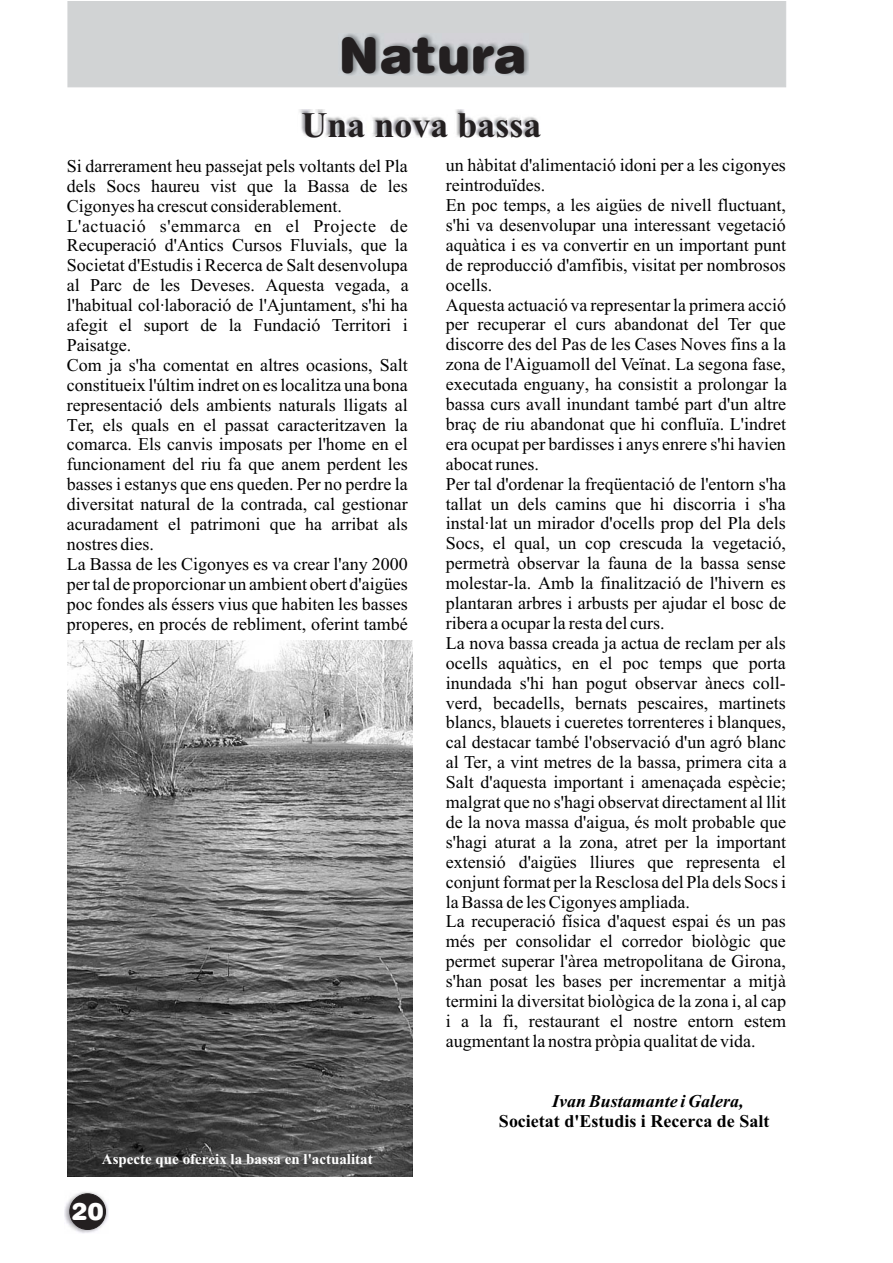
<style>
.page{position:relative;width:893px;height:1263px;background:#fff}
.page>*{position:absolute;margin:0;border:0;box-sizing:border-box;transform-origin:0 0}
.t1{font:49.35px "Swis 721 Blk Rnd BT";color:#231f20}
.t2{font:700 36px "Times New Roman";color:#231f20}
.t3{font:24px "Swis 721 Blk Rnd BT";color:#fff}
.t4{font:18px/20px "Times New Roman";color:#000}
.t5{font:700 18px "Times New Roman";color:#000}
.t6{font:italic 700 18px "Times New Roman";color:#000}
.t7{font:700 15px "Times New Roman";color:#fff}
</style>
<div class="page">
<div style="left:68px;top:2px;width:717px;height:85px;background:#d1d3d4"></div>
<img style="left:65px;top:1192px;width:44px;height:41px">
<div style="left:70px;top:1194px;width:36px;height:36px;background:#231f20;border:1px solid #231f20;border-radius:50%"></div>
<img style="left:338px;top:33px;width:191px;height:43px">
<img style="left:67px;top:640px;width:345px;height:537px">
<img style="left:299px;top:109px;width:241px;height:29px">
<h1 class="t1" style="left:339px;top:37px;width:190px">Natura</h1>
<h2 class="t2" style="left:301px;top:113px;width:241px">Una nova bassa</h2>
<p class="t4" style="left:446px;top:157px;width:343px">un hàbitat d'alimentació idoni per a les cigonyes reintroduïdes.<br>En poc temps, a les aigües de nivell fluctuant, s'hi va desenvolupar una interessant vegetació aquàtica i es va convertir en un important punt de reproducció d'amfibis, visitat per nombrosos ocells.<br>Aquesta actuació va representar la primera acció per recuperar el curs abandonat del Ter que discorre des del Pas de les Cases Noves fins a la zona de l'Aiguamoll del Veïnat. La segona fase, executada enguany, ha consistit a prolongar la bassa curs avall inundant també part d'un altre braç de riu abandonat que hi confluïa. L'indret era ocupat per bardisses i anys enrere s'hi havien abocat runes.<br>Per tal d'ordenar la freqüentació de l'entorn s'ha tallat un dels camins que hi discorria i s'ha instal·lat un mirador d'ocells prop del Pla dels Socs, el qual, un cop crescuda la vegetació, permetrà observar la fauna de la bassa sense molestar-la. Amb la finalització de l'hivern es plantaran arbres i arbusts per ajudar el bosc de ribera a ocupar la resta del curs.<br>La nova bassa creada ja actua de reclam per als ocells aquàtics, en el poc temps que porta inundada s'hi han pogut observar ànecs coll&shy;verd, becadells, bernats pescaires, martinets blancs, blauets i cueretes torrenteres i blanques, cal destacar també l'observació d'un agró blanc al Ter, a vint metres de la bassa, primera cita a Salt d'aquesta important i amenaçada espècie; malgrat que no s'hagi observat directament al llit de la nova massa d'aigua, és molt probable que s'hagi aturat a la zona, atret per la important extensió d'aigües lliures que representa el conjunt format per la Resclosa del Pla dels Socs i la Bassa de les Cigonyes ampliada.<br>La recuperació física d'aquest espai és un pas més per consolidar el corredor biològic que permet superar l'àrea metropolitana de Girona, s'han posat les bases per incrementar a mitjà termini la diversitat biològica de la zona i, al cap i a la fi, restaurant el nostre entorn estem augmentant la nostra pròpia qualitat de vida.</p>
<p class="t4" style="left:67px;top:158px;width:343px">Si darrerament heu passejat pels voltants del Pla dels Socs haureu vist que la Bassa de les Cigonyes ha crescut considerablement.<br>L'actuació s'emmarca en el Projecte de Recuperació d'Antics Cursos Fluvials, que la Societat d'Estudis i Recerca de Salt desenvolupa al Parc de les Deveses. Aquesta vegada, a l'habitual col·laboració de l'Ajuntament, s'hi ha afegit el suport de la Fundació Territori i Paisatge.<br>Com ja s'ha comentat en altres ocasions, Salt constitueix l'últim indret on es localitza una bona representació dels ambients naturals lligats al Ter, els quals en el passat caracteritzaven la comarca. Els canvis imposats per l'home en el funcionament del riu fa que anem perdent les basses i estanys que ens queden. Per no perdre la diversitat natural de la contrada, cal gestionar acuradament el patrimoni que ha arribat als nostres dies.<br>La Bassa de les Cigonyes es va crear l'any 2000 per tal de proporcionar un ambient obert d'aigües poc fondes als éssers vius que habiten les basses properes, en procés de rebliment, oferint també</p>
<p class="t7" style="left:102px;top:1154px;width:272px">Aspecte que ofereix la bassa en l'actualitat</p>
<h3 class="t3" style="left:72px;top:1202px;width:33px">20</h3>
<p class="t6" style="left:552px;top:1094px;width:193px">Ivan Bustamante i Galera,</p>
<p class="t5" style="left:499px;top:1115px;width:272px">Societat d'Estudis i Recerca de Salt</p>
</div>
